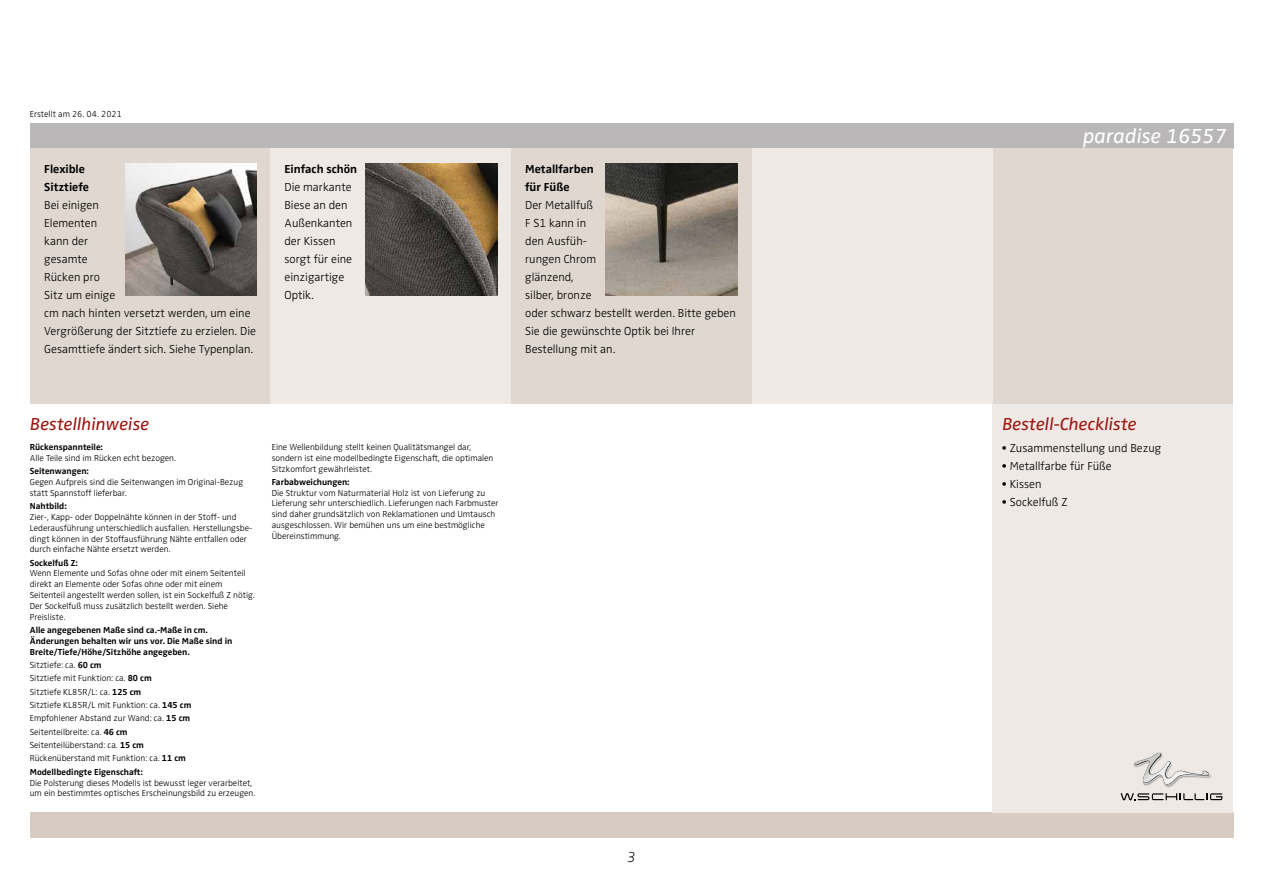
<style>
.page{position:relative;width:1263px;height:893px;background:#fff}
.page>*{position:absolute;margin:0;border:0;box-sizing:border-box;transform-origin:0 0}
.t1{font:italic 21px "Zwo Pro";color:#fff}
.t2{font:italic 18px "Zwo Pro";color:#9e1510}
.t3{font:italic 300 expanded 15px "Zwo Pro";color:#000}
.t4{font:300 12px/18px "Zwo Pro";color:#000}
.t5{font:700 12px/18px "Zwo Pro";color:#000}
.t6{font:300 9px/10.8px "Zwo Pro";color:#000}
.t7{font:700 9px/10.8px "Zwo Pro";color:#000}
.s1{font-weight:700}
</style>
<div class="page">
<div style="left:30px;top:123px;width:1203px;height:26px;background:#b9b7b7"></div>
<div style="left:30px;top:812px;width:1203px;height:26px;background:#d6ccc1"></div>
<div style="left:30px;top:149px;width:240px;height:255px;background:#e0d8d0"></div>
<div style="left:992px;top:404px;width:241px;height:408px;background:#eee9e5"></div>
<div style="left:992px;top:149px;width:241px;height:255px;background:#e0d8d0"></div>
<div style="left:752px;top:149px;width:240px;height:255px;background:#eee9e5"></div>
<div style="left:511px;top:149px;width:241px;height:255px;background:#e0d8d0"></div>
<div style="left:270px;top:149px;width:241px;height:255px;background:#eee9e5"></div>
<img style="left:125px;top:164px;width:132px;height:132px">
<img style="left:365px;top:164px;width:132px;height:132px">
<img style="left:606px;top:164px;width:132px;height:132px">
<img style="left:1144px;top:776px;width:68px;height:12px">
<svg style="left:1133px;top:752px;width:78px;height:33px"></svg>
<img style="left:1134px;top:753px;width:75px;height:31px">
<svg style="left:1120px;top:793px;width:102px;height:7px"></svg>
<p class="t6" style="left:30px;top:109px;width:94px">Erstellt am 26. 04. 2021</p>
<h3 class="t5" style="left:44px;top:160px;width:46px">Flexible<br>Sitztiefe</h3>
<h3 class="t4" style="left:44px;top:196px;width:213px">Bei einigen<br>Elementen<br>kann der<br>gesamte<br>Rücken pro<br>Sitz um einige<br>cm nach hinten versetzt werden, um eine<br>Vergrößerung der Sitztiefe zu erzielen. Die<br>Gesamttiefe ändert sich. Siehe Typenplan.</h3>
<h3 class="t5" style="left:284px;top:160px;width:74px">Einfach schön</h3>
<h3 class="t4" style="left:284px;top:178px;width:69px">Die markante<br>Biese an den<br>Außenkanten der Kissen sorgt für eine einzigartige<br>Optik.</h3>
<h2 class="t2" style="left:30px;top:414px;width:121px">Bestellhinweise</h2>
<p class="t7" style="left:30px;top:442px;width:75px">Rückenspannteile:</p>
<p class="t6" style="left:30px;top:453px;width:148px">Alle Teile sind im Rücken echt bezogen.</p>
<p class="t7" style="left:30px;top:466px;width:61px">Seitenwangen:</p>
<p class="t6" style="left:30px;top:477px;width:215px">Gegen Aufpreis sind die Seitenwangen im Original-Bezug statt Spannstoff lieferbar.</p>
<p class="t7" style="left:30px;top:501px;width:38px">Nahtbild:</p>
<p class="t6" style="left:30px;top:512px;width:224px">Zier-, Kapp- oder Doppelnähte können in der Stoff- und Lederausführung unterschiedlich ausfallen. Herstellungsbe&shy;dingt können in der Stoffausführung Nähte entfallen oder durch einfache Nähte ersetzt werden.</p>
<p class="t7" style="left:30px;top:557px;width:50px">Sockelfuß Z:</p>
<p class="t6" style="left:30px;top:568px;width:226px">Wenn Elemente und Sofas ohne oder mit einem Seitenteil direkt an Elemente oder Sofas ohne oder mit einem Seitenteil angestellt werden sollen, ist ein Sockelfuß Z nötig.<br>Der Sockelfuß muss zusätzlich bestellt werden. Siehe Preisliste.</p>
<p class="t7" style="left:30px;top:625px;width:204px">Alle angegebenen Maße sind ca.-Maße in cm.<br>Änderungen behalten wir uns vor. Die Maße sind in<br>Breite/Tiefe/Höhe/Sitzhöhe angegeben.</p>
<p class="t6" style="left:30px;top:658px;width:163px;line-height:13.4px">Sitztiefe: ca. <span class="s1">60 cm<br></span>Sitztiefe mit Funktion: ca. <span class="s1">80 cm<br></span>Sitztiefe KL85R/L: ca. <span class="s1">125 cm<br></span>Sitztiefe KL85R/L mit Funktion: ca. <span class="s1">145 cm<br></span>Empfohlener Abstand zur Wand: ca. <span class="s1">15 cm<br></span>Seitenteilbreite: ca. <span class="s1">46 cm<br></span>Seitenteilüberstand: ca. <span class="s1">15 cm<br></span>Rückenüberstand mit Funktion: ca. <span class="s1">11 cm<br>Modellbedingte Eigenschaft:</span></p>
<p class="t6" style="left:30px;top:777px;width:227px">Die Polsterung dieses Modells ist bewusst leger verarbeitet, um ein bestimmtes optisches Erscheinungsbild zu erzeugen.</p>
<p class="t6" style="left:272px;top:442px;width:223px">Eine Wellenbildung stellt keinen Qualitätsmangel dar, sondern ist eine modellbedingte Eigenschaft, die optimalen<br>Sitzkomfort gewährleistet.</p>
<p class="t7" style="left:272px;top:477px;width:79px">Farbabweichungen:</p>
<p class="t6" style="left:272px;top:487px;width:228px">Die Struktur vom Naturmaterial Holz ist von Lieferung zu Lieferung sehr unterschiedlich. Lieferungen nach Farbmuster sind daher grundsätzlich von Reklamationen und Umtausch ausgeschlossen. Wir bemühen uns um eine bestmögliche Übereinstimmung.</p>
<h3 class="t5" style="left:525px;top:160px;width:70px">Metallfarben für Füße</h3>
<h3 class="t4" style="left:525px;top:196px;width:212px">Der Metallfuß<br>F S1 kann in<br>den Ausfüh-<br>rungen Chrom<br>glänzend,<br>silber, bronze<br>oder schwarz bestellt werden. Bitte geben<br>Sie die gewünschte Optik bei Ihrer<br>Bestellung mit an.</h3>
<h3 class="t3" style="left:627px;top:848px;width:10px">3</h3>
<h1 class="t1" style="left:1083px;top:124px;width:145px">paradise 16557</h1>
<h2 class="t2" style="left:1002px;top:414px;width:136px">Bestell-Checkliste</h2>
<h3 class="t4" style="left:1002px;top:440px;width:161px">• Zusammenstellung und Bezug</h3>
<h3 class="t4" style="left:1002px;top:458px;width:111px">• Metallfarbe für Füße</h3>
<h3 class="t4" style="left:1002px;top:476px;width:41px">• Kissen</h3>
<h3 class="t4" style="left:1002px;top:494px;width:67px">• Sockelfuß Z</h3>
</div>
